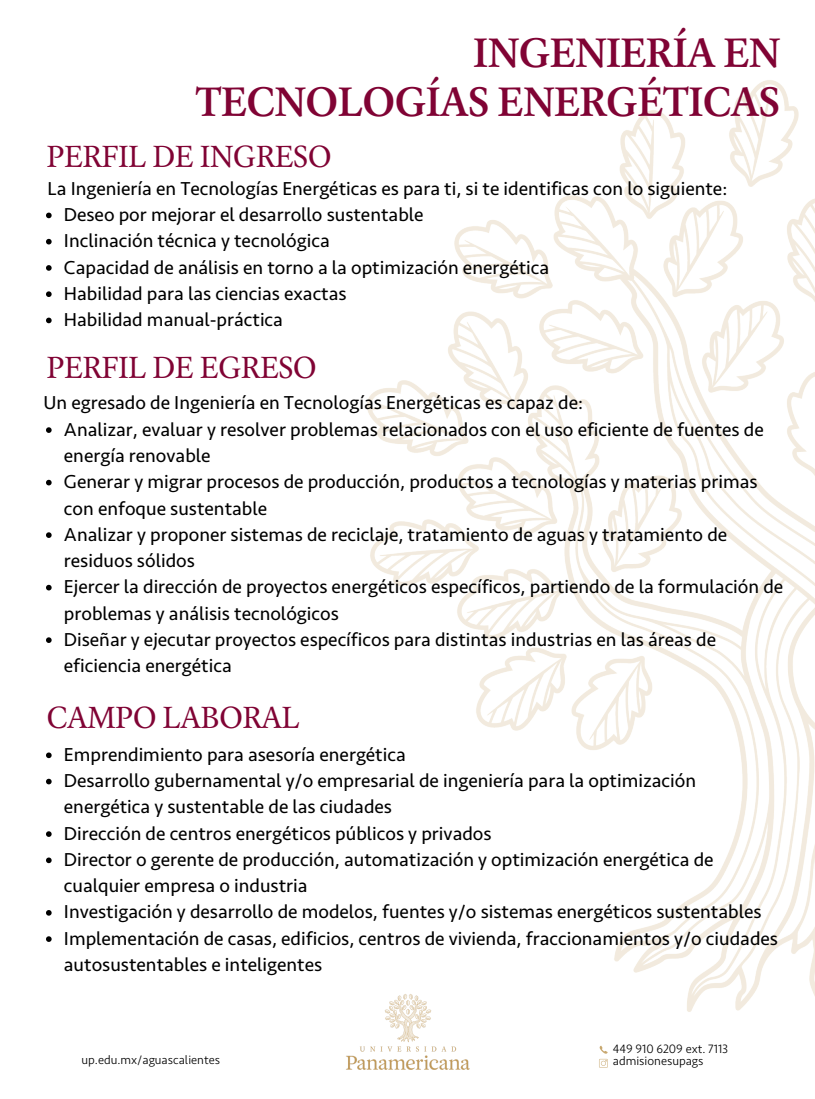
<style>
.page{position:relative;width:815px;height:1099px;background:#fff}
.page>*{position:absolute;margin:0;border:0;box-sizing:border-box;transform-origin:0 0}
.t1{font:600 43.75px/49.8px "Laurentian Std";color:#800334;text-align:right}
.t2{font:32.5px "Laurentian Std";color:#800334}
.t3{font:19.38px/26.2px "Seravek";color:#000}
.t4{font:300 12.5px "Seravek";color:#000}
</style>
<div class="page">
<svg style="left:599px;top:1045px;width:8px;height:22px"></svg>
<img style="left:367px;top:80px;width:448px;height:932px">
<img style="left:346px;top:993px;width:124px;height:76px">
<svg style="left:46px;top:213px;width:6px;height:5px"></svg>
<svg style="left:46px;top:239px;width:6px;height:5px"></svg>
<svg style="left:46px;top:265px;width:6px;height:6px"></svg>
<svg style="left:46px;top:291px;width:6px;height:6px"></svg>
<svg style="left:46px;top:318px;width:6px;height:5px"></svg>
<svg style="left:46px;top:427px;width:6px;height:6px"></svg>
<svg style="left:46px;top:480px;width:6px;height:5px"></svg>
<svg style="left:46px;top:532px;width:6px;height:6px"></svg>
<svg style="left:46px;top:585px;width:6px;height:5px"></svg>
<svg style="left:46px;top:637px;width:6px;height:6px"></svg>
<svg style="left:46px;top:752px;width:6px;height:6px"></svg>
<svg style="left:46px;top:779px;width:6px;height:5px"></svg>
<svg style="left:46px;top:831px;width:6px;height:6px"></svg>
<svg style="left:46px;top:857px;width:6px;height:6px"></svg>
<svg style="left:46px;top:910px;width:6px;height:5px"></svg>
<svg style="left:46px;top:936px;width:6px;height:6px"></svg>
<h1 class="t1" style="left:196px;top:27px;width:586px">INGENIERÍA EN<br>TECNOLOGÍAS ENERGÉTICAS</h1>
<h2 class="t2" style="left:47px;top:137px;width:286px">PERFIL DE INGRESO</h2>
<p class="t3" style="left:64px;top:175px;width:665px;text-indent:-16px">La Ingeniería en Tecnologías Energéticas es para ti, si te identificas con lo siguiente:<br>Deseo por mejorar el desarrollo sustentable<br>Inclinación técnica y tecnológica<br>Capacidad de análisis en torno a la optimización energética<br>Habilidad para las ciencias exactas<br>Habilidad manual-práctica</p>
<h2 class="t2" style="left:47px;top:348px;width:271px">PERFIL DE EGRESO</h2>
<p class="t3" style="left:64px;top:390px;width:721px;text-indent:-20px">Un egresado de Ingeniería en Tecnologías Energéticas es capaz de:<br>Analizar, evaluar y resolver problemas relacionados con el uso eficiente de fuentes de energía renovable<br>Generar y migrar procesos de producción, productos a tecnologías y materias primas con enfoque sustentable<br>Analizar y proponer sistemas de reciclaje, tratamiento de aguas y tratamiento de residuos sólidos<br>Ejercer la dirección de proyectos energéticos específicos, partiendo de la formulación de problemas y análisis tecnológicos<br>Diseñar y ejecutar proyectos específicos para distintas industrias en las áreas de eficiencia energética</p>
<h2 class="t2" style="left:47px;top:698px;width:254px">CAMPO LABORAL</h2>
<p class="t3" style="left:64px;top:741px;width:715px">Emprendimiento para asesoría energética<br>Desarrollo gubernamental y/o empresarial de ingeniería para la optimización energética y sustentable de las ciudades<br>Dirección de centros energéticos públicos y privados<br>Director o gerente de producción, automatización y optimización energética de cualquier empresa o industria<br>Investigación y desarrollo de modelos, fuentes y/o sistemas energéticos sustentables Implementación de casas, edificios, centros de vivienda, fraccionamientos y/o ciudades autosustentables e inteligentes</p>
<p class="t4" style="left:613px;top:1041px;width:117px">449 910 6209 ext. 7113</p>
<p class="t4" style="left:82px;top:1052px;width:140px">up.edu.mx/aguascalientes</p>
<p class="t4" style="left:613px;top:1053px;width:92px">admisionesupags</p>
</div>
